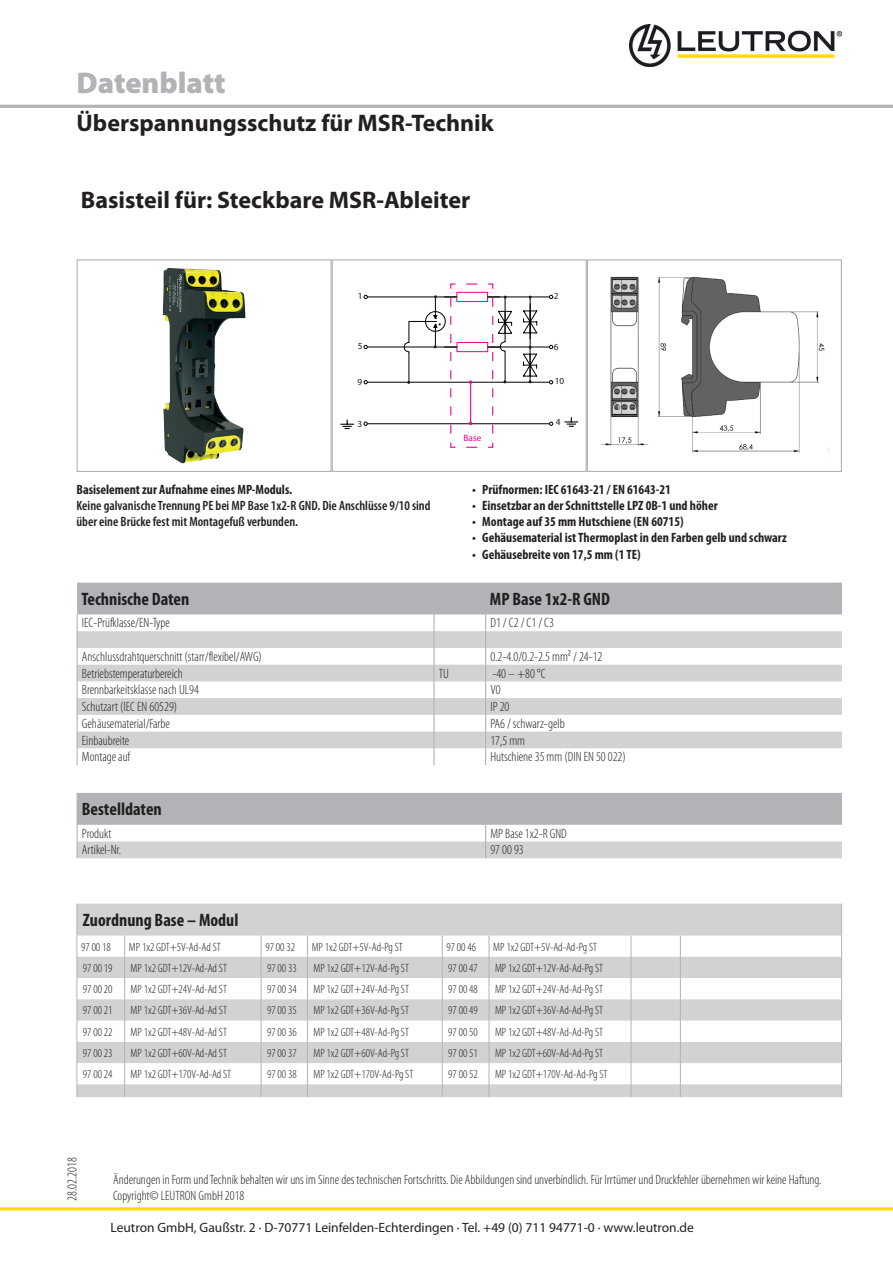
<style>
.page{position:relative;width:893px;height:1263px;background:#fff}
.page>*{position:absolute;margin:0;border:0;box-sizing:border-box;transform-origin:0 0}
.t1{font:900 30px "Myriad Pro";color:#b2b3b7}
.t2{font:700 24px "Myriad Pro";color:#231f20}
.t3{font:700 condensed 18px "Myriad Pro";color:#231f20}
.t4{font:300 condensed 13.5px/16.2px "Myriad Pro";color:#231f20}
.t5{font:700 condensed 13.5px "Myriad Pro";color:#231f20}
.t6{font:600 condensed 13.5px/16.2px "Myriad Pro";color:#231f20}
.t7{font:13.5px "Myriad Pro";color:#231f20}
.t8{font:300 condensed 12px "Myriad Pro";color:#231f20}
.t9{font:9.3px "Myriad Pro";color:#231f20}
.t10{font:9.3px "Myriad Pro";color:#ed028c}
</style>
<div class="page">
<hr style="left:0;top:1207px;width:893px;height:3px;background:#ffdc01">
<img style="left:630px;top:25px;width:212px;height:41px">
<hr style="left:0;top:105px;width:893px;height:3px;background:#b2b3b7">
<img style="left:163px;top:268px;width:82px;height:195px">
<div style="left:77px;top:259px;width:255px;height:213px;border:1px solid #b2b3b7"></div>
<hr style="left:367px;top:297px;width:182px;height:1px;background:#000">
<svg style="left:364px;top:295px;width:4px;height:4px"></svg>
<svg style="left:549px;top:295px;width:4px;height:4px"></svg>
<hr style="left:367px;top:347px;width:182px;height:1px;background:#000">
<svg style="left:364px;top:345px;width:4px;height:4px"></svg>
<svg style="left:549px;top:345px;width:4px;height:4px"></svg>
<hr style="left:367px;top:382px;width:182px;height:1px;background:#000">
<svg style="left:364px;top:380px;width:4px;height:4px"></svg>
<svg style="left:549px;top:380px;width:4px;height:4px"></svg>
<hr style="left:367px;top:423px;width:182px;height:1px;background:#000">
<svg style="left:364px;top:422px;width:4px;height:4px"></svg>
<svg style="left:549px;top:422px;width:4px;height:4px"></svg>
<svg style="left:523px;top:346px;width:14px;height:37px"></svg>
<svg style="left:523px;top:310px;width:15px;height:24px"></svg>
<hr style="left:530px;top:298px;width:1px;height:48px;background:#000">
<svg style="left:565px;top:418px;width:13px;height:9px"></svg>
<svg style="left:341px;top:420px;width:13px;height:9px"></svg>
<svg style="left:403px;top:283px;width:109px;height:165px"></svg>
<hr style="left:470px;top:383px;width:1px;height:39px;background:#ed028c">
<div style="left:332px;top:259px;width:255px;height:213px;border:1px solid #b2b3b7"></div>
<img style="left:601px;top:276px;width:229px;height:178px">
<div style="left:587px;top:259px;width:255px;height:213px;border:1px solid #b2b3b7"></div>
<svg style="left:77px;top:793px;width:765px;height:65px"></svg>
<svg style="left:78px;top:904px;width:763px;height:193px;fill:#d1d2d4"></svg>
<hr style="left:77px;top:904px;width:1px;height:31px;background:#b2b3b7">
<svg style="left:77px;top:935px;width:1px;height:162px"></svg>
<svg style="left:124px;top:935px;width:1px;height:162px"></svg>
<hr style="left:841px;top:904px;width:1px;height:31px;background:#b2b3b7">
<svg style="left:841px;top:935px;width:1px;height:162px"></svg>
<svg style="left:261px;top:935px;width:1px;height:162px"></svg>
<svg style="left:307px;top:935px;width:1px;height:162px"></svg>
<svg style="left:442px;top:935px;width:1px;height:162px"></svg>
<svg style="left:489px;top:935px;width:1px;height:162px"></svg>
<svg style="left:631px;top:935px;width:1px;height:162px"></svg>
<svg style="left:680px;top:935px;width:1px;height:162px"></svg>
<svg style="left:77px;top:583px;width:765px;height:182px"></svg>
<h1 class="t1" style="left:77px;top:65px;width:151px">Datenblatt</h1>
<h2 class="t2" style="left:77px;top:107px;width:419px">Überspannungsschutz für MSR-Technik</h2>
<h2 class="t2" style="left:81px;top:184px;width:391px">Basisteil für: Steckbare MSR-Ableiter</h2>
<p class="t9" style="left:358px;top:291px;width:6px">1</p>
<p class="t9" style="left:358px;top:340px;width:6px">5</p>
<p class="t9" style="left:357px;top:377px;width:6px">9</p>
<p class="t9" style="left:358px;top:418px;width:6px">3</p>
<p class="t10" style="left:463px;top:433px;width:19px">Base</p>
<p class="t9" style="left:554px;top:290px;width:6px">2</p>
<p class="t9" style="left:554px;top:341px;width:6px">6</p>
<p class="t9" style="left:555px;top:375px;width:11px">10</p>
<p class="t9" style="left:556px;top:417px;width:6px">4</p>
<p class="t5" style="left:77px;top:481px;width:217px">Basiselement zur Aufnahme eines MP-Moduls.</p>
<p class="t6" style="left:77px;top:498px;width:355px">Keine galvanische Trennung PE bei MP Base 1x2-R GND. Die Anschlüsse 9/10 sind über eine Brücke fest mit Montagefuß verbunden.</p>
<p class="t5" style="left:472px;top:481px;width:200px">• Prüfnormen: IEC 61643-21 / EN 61643-21</p>
<p class="t5" style="left:472px;top:497px;width:247px">• Einsetzbar an der Schnittstelle LPZ 0B-1 und höher</p>
<p class="t5" style="left:472px;top:513px;width:213px">• Montage auf 35 mm Hutschiene (EN 60715)</p>
<p class="t5" style="left:472px;top:529px;width:316px">• Gehäusematerial ist Thermoplast in den Farben gelb und schwarz</p>
<p class="t5" style="left:472px;top:546px;width:170px">• Gehäusebreite von 17,5 mm (1 TE)</p>
<h3 class="t3" style="left:81px;top:587px;width:110px">Technische Daten</h3>
<h3 class="t3" style="left:490px;top:587px;width:122px">MP Base 1x2-R GND</h3>
<p class="t4" style="left:82px;top:615px;width:90px">IEC-Prüfklasse/EN-Type</p>
<p class="t4" style="left:490px;top:615px;width:65px">D1 / C2 / C1 / C3</p>
<p class="t4" style="left:82px;top:649px;width:182px">Anschlussdrahtquerschnitt (starr/flexibel/AWG)</p>
<p class="t4" style="left:490px;top:649px;width:113px">0.2-4.0/0.2-2.5 mm² / 24-12</p>
<p class="t4" style="left:82px;top:665px;width:102px">Betriebstemperaturbereich</p>
<p class="t4" style="left:439px;top:665px;width:12px">TU</p>
<p class="t4" style="left:492px;top:665px;width:55px">-40 – +80 °C</p>
<p class="t4" style="left:82px;top:682px;width:119px">Brennbarkeitsklasse nach UL94</p>
<p class="t4" style="left:490px;top:682px;width:12px">V0</p>
<p class="t4" style="left:82px;top:699px;width:97px">Schutzart (IEC EN 60529)</p>
<p class="t4" style="left:490px;top:699px;width:20px">IP 20</p>
<p class="t4" style="left:82px;top:715px;width:89px">Gehäusematerial/Farbe</p>
<p class="t4" style="left:490px;top:715px;width:76px">PA6 / schwarz-gelb</p>
<p class="t4" style="left:82px;top:732px;width:49px">Einbaubreite</p>
<p class="t4" style="left:490px;top:732px;width:36px">17,5 mm</p>
<p class="t4" style="left:82px;top:749px;width:50px">Montage auf</p>
<p class="t4" style="left:490px;top:749px;width:137px">Hutschiene 35 mm (DIN EN 50 022)</p>
<h3 class="t3" style="left:82px;top:798px;width:81px">Bestelldaten</h3>
<p class="t4" style="left:82px;top:825px;width:31px">Produkt</p>
<p class="t4" style="left:490px;top:825px;width:78px">MP Base 1x2-R GND</p>
<p class="t4" style="left:82px;top:842px;width:41px">Artikel-Nr.</p>
<p class="t4" style="left:490px;top:842px;width:35px">97 00 93</p>
<h3 class="t3" style="left:83px;top:909px;width:157px">Zuordnung Base – Modul</h3>
<p class="t8" style="left:81px;top:940px;width:31px">97 00 18</p>
<p class="t8" style="left:129px;top:940px;width:93px">MP 1x2 GDT+5V-Ad-Ad ST</p>
<p class="t8" style="left:265px;top:940px;width:31px">97 00 32</p>
<p class="t8" style="left:312px;top:940px;width:93px">MP 1x2 GDT+5V-Ad-Pg ST</p>
<p class="t8" style="left:446px;top:940px;width:31px">97 00 46</p>
<p class="t8" style="left:493px;top:940px;width:105px">MP 1x2 GDT+5V-Ad-Ad-Pg ST</p>
<p class="t8" style="left:83px;top:961px;width:31px">97 00 19</p>
<p class="t8" style="left:131px;top:961px;width:98px">MP 1x2 GDT+12V-Ad-Ad ST</p>
<p class="t8" style="left:267px;top:961px;width:31px">97 00 33</p>
<p class="t8" style="left:313px;top:961px;width:97px">MP 1x2 GDT+12V-Ad-Pg ST</p>
<p class="t8" style="left:448px;top:961px;width:31px">97 00 47</p>
<p class="t8" style="left:495px;top:961px;width:110px">MP 1x2 GDT+12V-Ad-Ad-Pg ST</p>
<p class="t8" style="left:83px;top:983px;width:31px">97 00 20</p>
<p class="t8" style="left:131px;top:983px;width:98px">MP 1x2 GDT+24V-Ad-Ad ST</p>
<p class="t8" style="left:267px;top:983px;width:31px">97 00 34</p>
<p class="t8" style="left:313px;top:983px;width:97px">MP 1x2 GDT+24V-Ad-Pg ST</p>
<p class="t8" style="left:448px;top:983px;width:31px">97 00 48</p>
<p class="t8" style="left:495px;top:983px;width:110px">MP 1x2 GDT+24V-Ad-Ad-Pg ST</p>
<p class="t8" style="left:83px;top:1004px;width:31px">97 00 21</p>
<p class="t8" style="left:131px;top:1004px;width:98px">MP 1x2 GDT+36V-Ad-Ad ST</p>
<p class="t8" style="left:267px;top:1004px;width:31px">97 00 35</p>
<p class="t8" style="left:313px;top:1004px;width:97px">MP 1x2 GDT+36V-Ad-Pg ST</p>
<p class="t8" style="left:448px;top:1004px;width:31px">97 00 49</p>
<p class="t8" style="left:495px;top:1004px;width:110px">MP 1x2 GDT+36V-Ad-Ad-Pg ST</p>
<p class="t8" style="left:83px;top:1025px;width:31px">97 00 22</p>
<p class="t8" style="left:131px;top:1025px;width:98px">MP 1x2 GDT+48V-Ad-Ad ST</p>
<p class="t8" style="left:267px;top:1025px;width:31px">97 00 36</p>
<p class="t8" style="left:313px;top:1025px;width:97px">MP 1x2 GDT+48V-Ad-Pg ST</p>
<p class="t8" style="left:448px;top:1025px;width:31px">97 00 50</p>
<p class="t8" style="left:495px;top:1025px;width:110px">MP 1x2 GDT+48V-Ad-Ad-Pg ST</p>
<p class="t8" style="left:83px;top:1047px;width:31px">97 00 23</p>
<p class="t8" style="left:131px;top:1047px;width:98px">MP 1x2 GDT+60V-Ad-Ad ST</p>
<p class="t8" style="left:267px;top:1047px;width:31px">97 00 37</p>
<p class="t8" style="left:313px;top:1047px;width:97px">MP 1x2 GDT+60V-Ad-Pg ST</p>
<p class="t8" style="left:448px;top:1047px;width:31px">97 00 51</p>
<p class="t8" style="left:495px;top:1047px;width:110px">MP 1x2 GDT+60V-Ad-Ad-Pg ST</p>
<p class="t8" style="left:83px;top:1068px;width:31px">97 00 24</p>
<p class="t8" style="left:131px;top:1068px;width:102px">MP 1x2 GDT+170V-Ad-Ad ST</p>
<p class="t8" style="left:267px;top:1068px;width:31px">97 00 38</p>
<p class="t8" style="left:313px;top:1068px;width:101px">MP 1x2 GDT+170V-Ad-Pg ST</p>
<p class="t8" style="left:448px;top:1068px;width:31px">97 00 52</p>
<p class="t8" style="left:495px;top:1068px;width:114px">MP 1x2 GDT+170V-Ad-Ad-Pg ST</p>
<p class="t4" style="left:64px;top:1200px;width:45px;rotate:-90deg">28.02.2018</p>
<p class="t4" style="left:113px;top:1171px;width:710px">Änderungen in Form und Technik behalten wir uns im Sinne des technischen Fortschritts. Die Abbildungen sind unverbindlich. Für Irrtümer und Druckfehler übernehmen wir keine Haftung.<br>Copyright© LEUTRON GmbH 2018</p>
<p class="t7" style="left:111px;top:1219px;width:585px">Leutron GmbH, Gaußstr. 2 · D-70771 Leinfelden-Echterdingen · Tel. +49 (0) 711 94771-0 · www.leutron.de</p>
</div>
